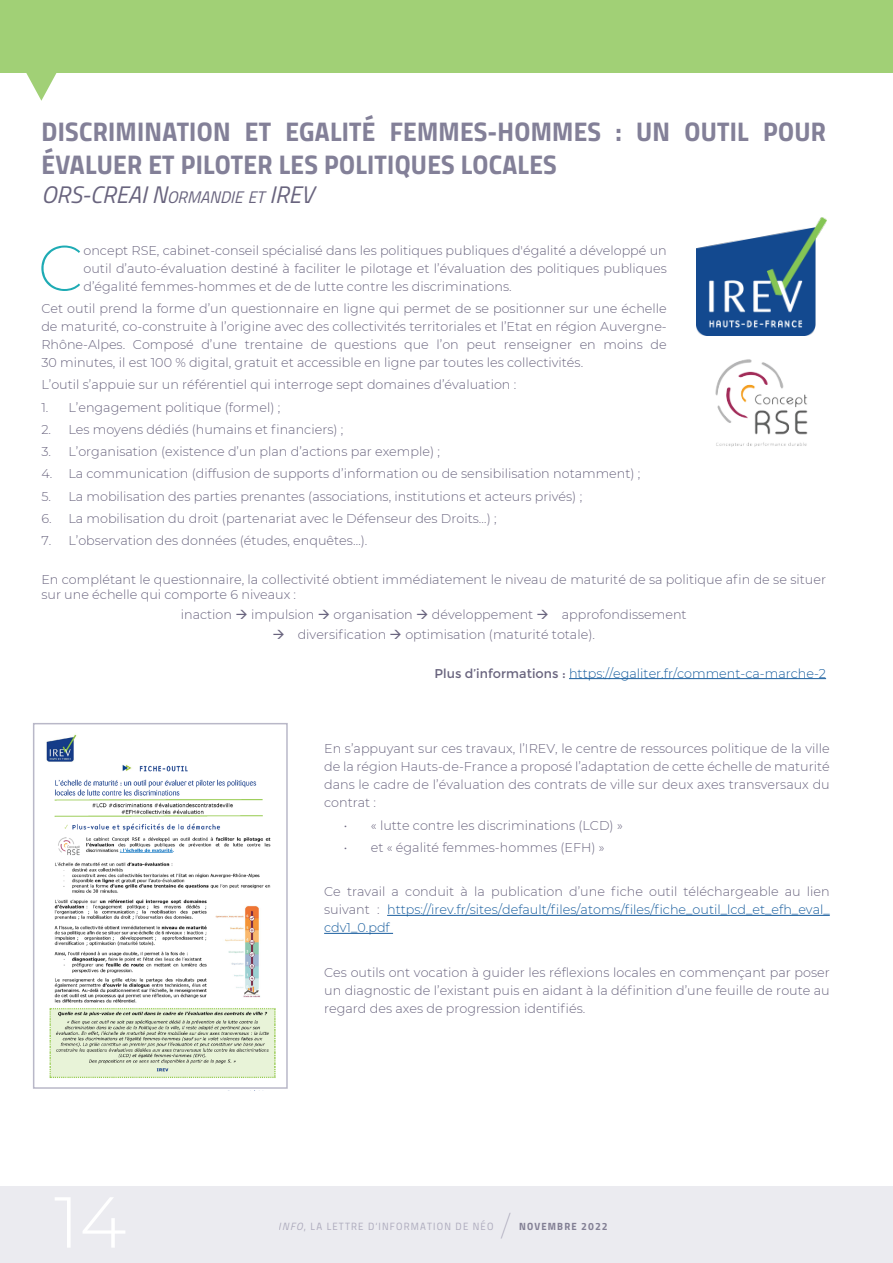
<style>
.page{position:relative;width:893px;height:1263px;background:#fff}
.page>*{position:absolute;margin:0;border:0;box-sizing:border-box;transform-origin:0 0}
.t1{font:200 64.2px "Montserrat";color:#1eabb4}
.Titre_2{font:27px/33px "Titillium Bold Upright";letter-spacing:.01em;color:#838098}
.t2{font:200 27px "Montserrat";color:#a6a2b6}
.Titre_2-2{font:italic 24px "Titillium";color:#69647e}
.t3{font:300 12.75px/18px "Montserrat";color:#69647e;text-align:justify}
.t4{font:300 12.75px/18px "Montserrat";color:#175d9e;text-align:justify}
.t5{font:10.5px "Titillium Regular Upright";letter-spacing:.11em;color:#a6a2b6}
.t6{font:10.5px "Titillium Bold Upright";letter-spacing:.11em;color:#69647e}
.s1{font-size:16.8px}
.s2{font-weight:400;color:#69647e}
.s3{color:#69647e}
.s4{font-family:"Titillium";font-style:italic}
</style>
<div class="page">
<div style="left:0;top:1186px;width:893px;height:77px;background:#ebebf0"></div>
<svg style="left:26px;top:73px;width:31px;height:28px"></svg>
<hr style="left:569px;top:678px;width:257px;height:1px;background:#175d9e">
<hr style="left:892px;top:0;width:1px;height:1186px;background:#d6e9c5">
<div style="left:0;top:0;width:893px;height:73px;background:#a1d076"></div>
<hr style="left:387px;top:915px;width:443px;height:1px;background:#175d9e">
<hr style="left:324px;top:933px;width:69px;height:1px;background:#175d9e">
<img style="left:46px;top:734px;width:230px;height:344px">
<div style="left:33px;top:723px;width:255px;height:366px;border:2px solid #b9b8c8"></div>
<img style="left:697px;top:217px;width:129px;height:114px">
<img style="left:697px;top:331px;width:117px;height:116px">
<p class="Titre_2" style="left:42px;top:114px;width:786px">DISCRIMINATION ET EGALITÉ FEMMES-HOMMES : UN OUTIL POUR<br>ÉVALUER ET PILOTER LES POLITIQUES LOCALES</p>
<p class="Titre_2-2" style="left:41px;top:177px;width:273px">ORS-CREAI N<span class="s1">ORMANDIE ET</span> IREV</p>
<p class="t1" style="left:38px;top:225px;width:47px">C</p>
<p class="t3" style="left:83px;top:241px;width:585px">oncept RSE, cabinet-conseil spécialisé dans les politiques publiques d'égalité a développé un outil d’auto-évaluation destiné à faciliter le pilotage et l’évaluation des politiques publiques d’égalité femmes-hommes et de de lutte contre les discriminations.</p>
<p class="t3" style="left:41px;top:299px;width:627px">Cet outil prend la forme d’un questionnaire en ligne qui permet de se positionner sur une échelle de maturité, co-construite à l’origine avec des collectivités territoriales et l’Etat en région Auvergne-Rhône-Alpes. Composé d’une trentaine de questions que l’on peut renseigner en moins de 30 minutes, il est 100 % digital, gratuit et accessible en ligne par toutes les collectivités.</p>
<p class="t3" style="left:41px;top:375px;width:476px">L’outil s’appuie sur un référentiel qui interroge sept domaines d’évaluation :</p>
<p class="t3" style="left:41px;top:398px;width:240px">1. L’engagement politique (formel) ;</p>
<p class="t3" style="left:41px;top:420px;width:303px">2. Les moyens dédiés (humains et financiers) ;</p>
<p class="t3" style="left:41px;top:442px;width:400px">3. L’organisation (existence d’un plan d’actions par exemple) ;</p>
<p class="t3" style="left:41px;top:464px;width:601px">4. La communication (diffusion de supports d’information ou de sensibilisation notamment) ;</p>
<p class="t3" style="left:41px;top:487px;width:542px">5. La mobilisation des parties prenantes (associations, institutions et acteurs privés) ;</p>
<p class="t3" style="left:41px;top:509px;width:457px">6. La mobilisation du droit (partenariat avec le Défenseur des Droits…) ;</p>
<p class="t3" style="left:41px;top:531px;width:328px">7. L’observation des données (études, enquêtes…).</p>
<p class="t3" style="left:41px;top:571px;width:786px;line-height:15.3px">En complétant le questionnaire, la collectivité obtient immédiatement le niveau de maturité de sa politique afin de se situer sur une échelle qui comporte 6 niveaux :</p>
<p class="t3" style="left:181px;top:605px;width:507px">inaction → impulsion → organisation → développement → approfondissement</p>
<p class="t3" style="left:272px;top:625px;width:324px">→ diversification → optimisation (maturité totale).</p>
<p class="t4" style="left:435px;top:664px;width:393px"><span class="s2">Plus d’informations :</span> https://egaliter.fr/comment-ca-marche-2</p>
<p class="t3" style="left:324px;top:739px;width:507px">En s’appuyant sur ces travaux, l’IREV, le centre de ressources politique de la ville de la région Hauts-de-France a proposé l’adaptation de cette échelle de maturité dans le cadre de l’évaluation des contrats de ville sur deux axes transversaux du contrat :</p>
<p class="t3" style="left:344px;top:816px;width:280px">• « lutte contre les discriminations (LCD) »</p>
<p class="t3" style="left:344px;top:838px;width:262px">• et « égalité femmes-hommes (EFH) »</p>
<p class="t4" style="left:324px;top:882px;width:507px"><span class="s3">Ce travail a conduit à la publication d’une fiche outil téléchargeable au lien suivant :</span> https://irev.fr/sites/default/files/atoms/files/fiche_outil_lcd_et_efh_eval_ cdv1_0.pdf</p>
<p class="t3" style="left:324px;top:963px;width:507px">Ces outils ont vocation à guider les réflexions locales en commençant par poser un diagnostic de l’existant puis en aidant à la définition d’une feuille de route au regard des axes de progression identifiés.</p>
<p class="t5" style="left:279px;top:1218px;width:216px"><span class="s4">INFO</span>, LA LETTRE D‘INFORMATION DE NÉO</p>
<h2 class="t2" style="left:501px;top:1208px;width:10px">/</h2>
<p class="t6" style="left:519px;top:1218px;width:90px">NOVEMBRE 2022</p>
</div>
